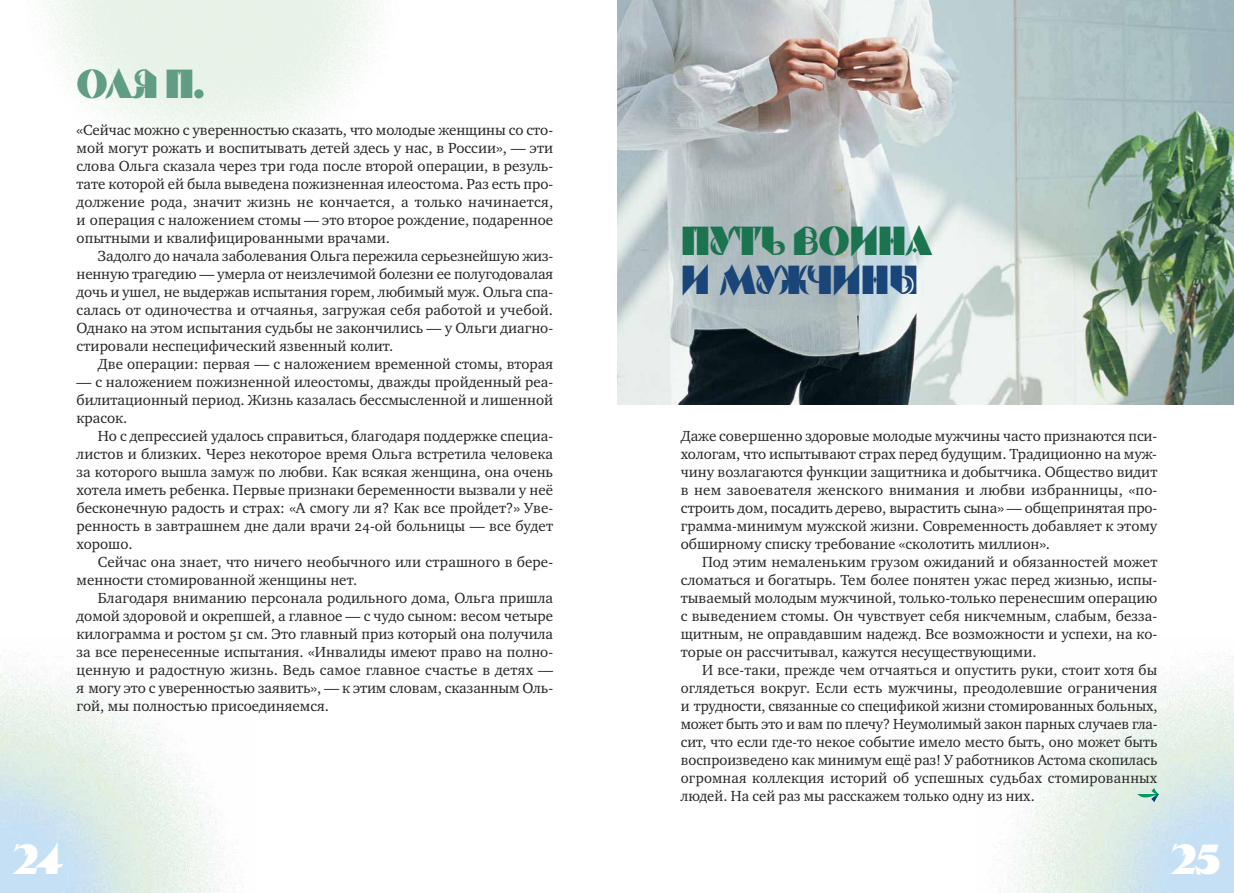
<style>
.page{position:relative;width:1234px;height:893px;background:#fff}
.page>*{position:absolute;margin:0;border:0;box-sizing:border-box;transform-origin:0 0}
.t1{font:42px "Serpand Molot C";color:#fff}
.t2{font:40.5px "Serpand Molot C";letter-spacing:-.015em;color:#1c734f}
.t3{font:40.5px "Serpand Molot C";letter-spacing:-.015em;color:#194578}
.t4{font:40.5px "Serpand Molot C";color:#609d84}
.t5{font:15px/18px "Charter OSC";color:#272627;text-align:justify}
</style>
<div class="page">
<img style="left:996px;top:657px;width:237px;height:236px">
<img style="left:0;top:666px;width:220px;height:227px">
<img style="left:617px;top:0;width:616px;height:405px">
<svg style="left:1137px;top:788px;width:21px;height:14px"></svg>
<h2 class="t4" style="left:77px;top:60px;width:130px">Оля П.</h2>
<p class="t5" style="left:77px;top:122px;width:478px">«Сейчас можно с уверенностью сказать, что молодые женщины со сто&shy;мой могут рожать и воспитывать детей здесь у нас, в России», — эти слова Ольга сказала через три года после второй операции, в резуль&shy;тате которой ей была выведена пожизненная илеостома. Раз есть про&shy;должение рода, значит жизнь не кончается, а только начинается, и операция с наложением стомы — это второе рождение, подаренное опытными и квалифицированными врачами.</p>
<p class="t5" style="left:77px;top:248px;width:478px;text-indent:21px">Задолго до начала заболевания Ольга пережила серьезнейшую жиз&shy;ненную трагедию — умерла от неизлечимой болезни ее полугодовалая дочь и ушел, не выдержав испытания горем, любимый муж. Ольга спа&shy;салась от одиночества и отчаянья, загружая себя работой и учебой.<br>Однако на этом испытания судьбы не закончились — у Ольги диагно&shy;стировали неспецифический язвенный колит.</p>
<p class="t5" style="left:98px;top:356px;width:456px">Две операции: первая — с наложением временной стомы, вторая</p>
<p class="t5" style="left:77px;top:374px;width:478px">— с наложением пожизненной илеостомы, дважды пройденный реа&shy;билитационный период. Жизнь казалась бессмысленной и лишенной красок.</p>
<p class="t5" style="left:77px;top:428px;width:478px;text-indent:21px">Но с депрессией удалось справиться, благодаря поддержке специа&shy;листов и близких. Через некоторое время Ольга встретила человека за которого вышла замуж по любви. Как всякая женщина, она очень хотела иметь ребенка. Первые признаки беременности вызвали у неё бесконечную радость и страх: «А смогу ли я? Как все пройдет?» Уве&shy;ренность в завтрашнем дне дали врачи 24-ой больницы — все будет хорошо.</p>
<p class="t5" style="left:77px;top:554px;width:478px;text-indent:21px">Сейчас она знает, что ничего необычного или страшного в бере&shy;менности стомированной женщины нет.</p>
<p class="t5" style="left:77px;top:590px;width:478px;text-indent:21px">Благодаря вниманию персонала родильного дома, Ольга пришла домой здоровой и окрепшей, а главное — с чудо сыном: весом четыре килограмма и ростом 51 см. Это главный приз который она получила за все перенесенные испытания. «Инвалиды имеют право на полно&shy;ценную и радостную жизнь. Ведь самое главное счастье в детях — я могу это с уверенностью заявить», — к этим словам, сказанным Оль&shy;гой, мы полностью присоединяемся.</p>
<h1 class="t1" style="left:13px;top:834px;width:51px">24</h1>
<h2 class="t2" style="left:680px;top:217px;width:253px">Путь воина</h2>
<h2 class="t3" style="left:680px;top:256px;width:239px">и мужчины</h2>
<p class="t5" style="left:680px;top:428px;width:478px">Даже совершенно здоровые молодые мужчины часто признаются пси&shy;хологам, что испытывают страх перед будущим. Традиционно на муж&shy;чину возлагаются функции защитника и добытчика. Общество видит в нем завоевателя женского внимания и любви избранницы, «по&shy;строить дом, посадить дерево, вырастить сына» — общепринятая про&shy;грамма-минимум мужской жизни. Современность добавляет к этому обширному списку требование «сколотить миллион».</p>
<p class="t5" style="left:680px;top:554px;width:478px;text-indent:21px">Под этим немаленьким грузом ожиданий и обязанностей может сломаться и богатырь. Тем более понятен ужас перед жизнью, испы&shy;тываемый молодым мужчиной, только-только перенесшим операцию с выведением стомы. Он чувствует себя никчемным, слабым, безза&shy;щитным, не оправдавшим надежд. Все возможности и успехи, на ко&shy;торые он рассчитывал, кажутся несуществующими.</p>
<p class="t5" style="left:680px;top:662px;width:478px;text-indent:21px">И все-таки, прежде чем отчаяться и опустить руки, стоит хотя бы оглядеться вокруг. Если есть мужчины, преодолевшие ограничения и трудности, связанные со спецификой жизни стомированных больных, может быть это и вам по плечу? Неумолимый закон парных случаев гла&shy;сит, что если где-то некое событие имело место быть, оно может быть воспроизведено как минимум ещё раз! У работников Астома скопилась огромная коллекция историй об успешных судьбах стомированных людей. На сей раз мы расскажем только одну из них.</p>
<h1 class="t1" style="left:1170px;top:834px;width:52px">25</h1>
</div>
